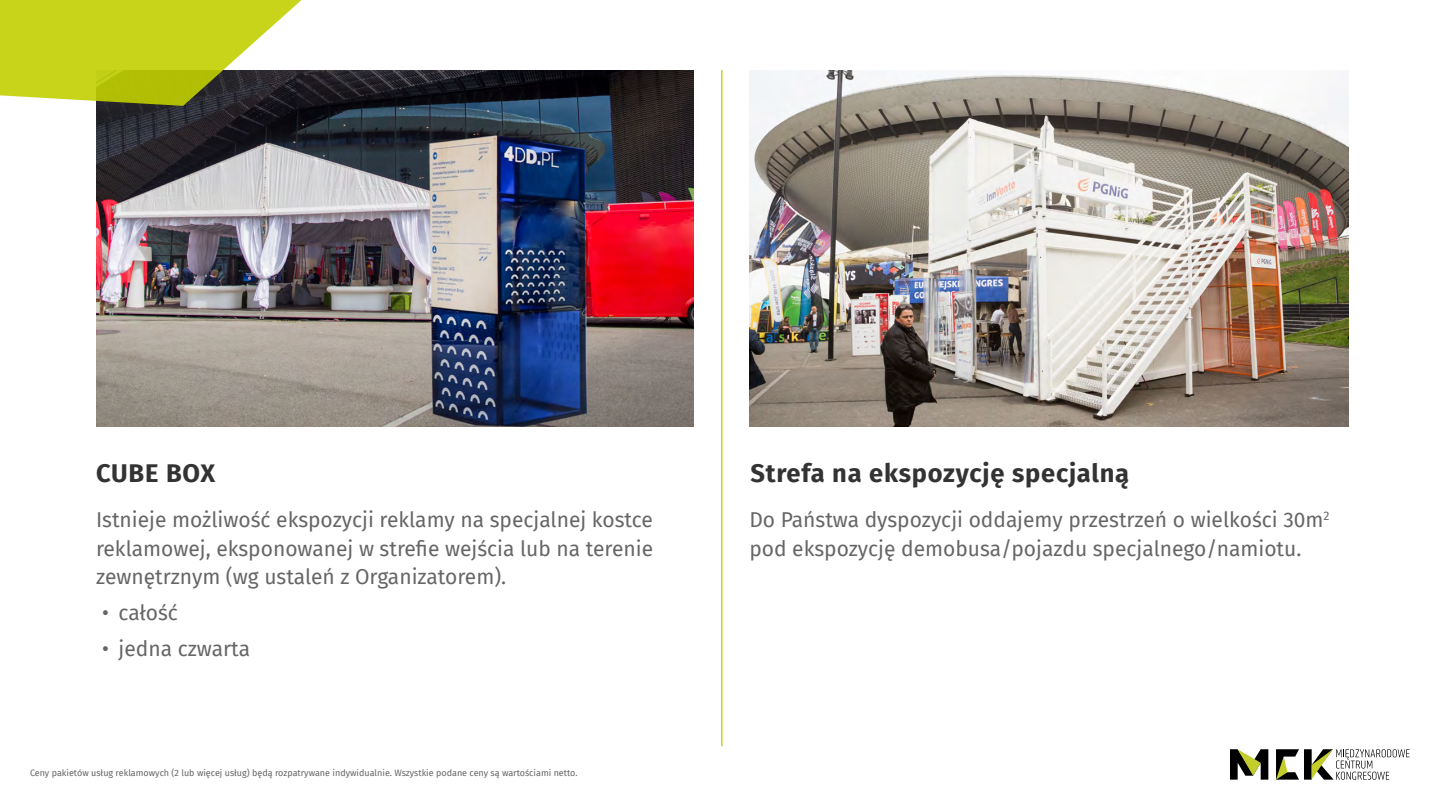
<style>
.page{position:relative;width:1440px;height:810px;background:#fff}
.page>*{position:absolute;margin:0;border:0;box-sizing:border-box;transform-origin:0 0}
.t1{font:700 25.5px "Fira Sans";letter-spacing:.03em;color:#333}
.t2{font:21px/28.5px "Fira Sans";color:#666;text-align:justify}
.t3{font:9px "Fira Sans";color:#666}
</style>
<div class="page">
<img style="left:96px;top:70px;width:598px;height:357px">
<img style="left:749px;top:70px;width:599px;height:357px">
<hr style="left:721px;top:70px;width:2px;height:676px;background:#c1d000">
<svg style="left:0;top:0;width:302px;height:106px"></svg>
<svg style="left:1230px;top:749px;width:180px;height:31px"></svg>
<p class="t1" style="left:96px;top:452px;width:121px">CUBE BOX</p>
<p class="t1" style="left:750px;top:452px;width:380px">Strefa na ekspozycję specjalną</p>
<p class="t2" style="left:96px;top:505px;width:559px">Istnieje możliwość ekspozycji reklamy na specjalnej kostce reklamowej, eksponowanej w strefie wejścia lub na terenie zewnętrznym (wg ustaleń z Organizatorem).</p>
<p class="t2" style="left:102px;top:598px;width:77px">• całość</p>
<p class="t2" style="left:102px;top:634px;width:150px">• jedna czwarta</p>
<p class="t2" style="left:749px;top:505px;width:582px">Do Państwa dyspozycji oddajemy przestrzeń o wielkości 30m<sup>2 </sup>pod ekspozycję demobusa/pojazdu specjalnego/namiotu.</p>
<p class="t3" style="left:30px;top:766px;width:549px">Ceny pakietów usług reklamowych (2 lub więcej usług) będą rozpatrywane indywidualnie. Wszystkie podane ceny są wartościami netto.</p>
</div>
